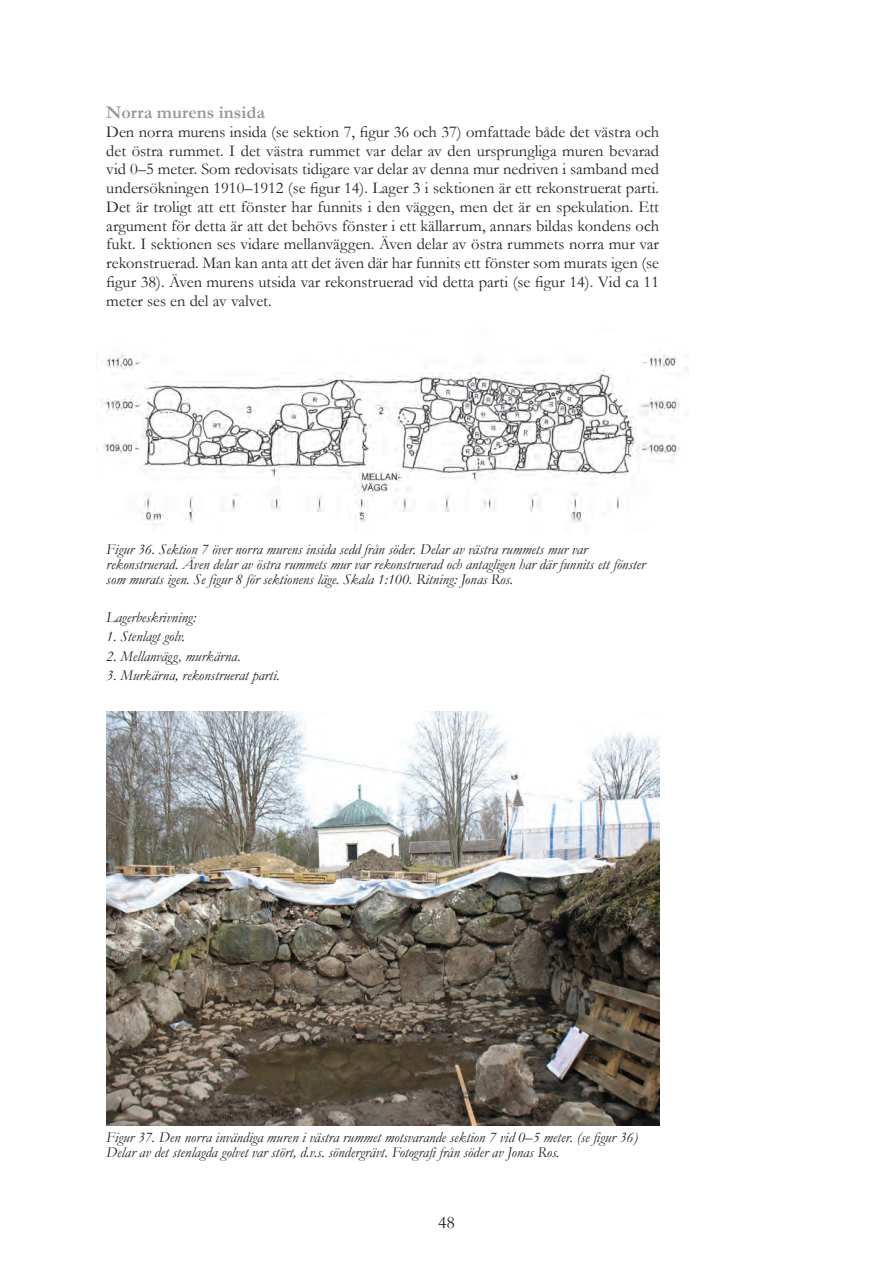
<style>
.page{position:relative;width:893px;height:1263px;background:#fff}
.page>*{position:absolute;margin:0;border:0;box-sizing:border-box;transform-origin:0 0}
.t1{font:700 18px "Garamond";color:#95979a}
.t2{font:18px "Garamond";color:#231f20}
.t3{font:16.5px/18.8px "Garamond";color:#231f20;text-align:justify}
.t4{font:italic 15px/15px "Garamond";color:#231f20}
</style>
<div class="page">
<img style="left:96px;top:354px;width:592px;height:171px">
<img style="left:106px;top:711px;width:553px;height:415px">
<p class="t1" style="left:106px;top:100px;width:160px">Norra murens insida</p>
<p class="t3" style="left:106px;top:122px;width:554px">Den norra murens insida (se sektion 7, figur 36 och 37) omfattade både det västra och det östra rummet. I det västra rummet var delar av den ursprungliga muren bevarad vid 0–5 meter. Som redovisats tidigare var delar av denna mur nedriven i samband med undersökningen 1910–1912 (se figur 14). Lager 3 i sektionen är ett rekonstruerat parti.<br>Det är troligt att ett fönster har funnits i den väggen, men det är en spekulation. Ett argument för detta är att det behövs fönster i ett källarrum, annars bildas kondens och fukt. I sektionen ses vidare mellanväggen. Även delar av östra rummets norra mur var rekonstruerad. Man kan anta att det även där har funnits ett fönster som murats igen (se figur 38). Även murens utsida var rekonstruerad vid detta parti (se figur 14). Vid ca 11 meter ses en del av valvet.</p>
<p class="t4" style="left:106px;top:541px;width:541px">Figur 36. Sektion 7 över norra murens insida sedd från söder. Delar av västra rummets mur var rekonstruerad. Även delar av östra rummets mur var rekonstruerad och antagligen har där funnits ett fönster som murats igen. Se figur 8 för sektionens läge. Skala 1:100. Ritning: Jonas Ros.</p>
<p class="t4" style="left:106px;top:609px;width:91px">Lagerbeskrivning:</p>
<p class="t4" style="left:106px;top:629px;width:80px">1. Stenlagt golv.</p>
<p class="t4" style="left:106px;top:648px;width:136px">2. Mellanvägg, murkärna.</p>
<p class="t4" style="left:106px;top:667px;width:175px">3. Murkärna, rekonstruerat parti.</p>
<p class="t4" style="left:106px;top:1130px;width:533px">Figur 37. Den norra invändiga muren i västra rummet motsvarande sektion 7 vid 0–5 meter. (se figur 36)<br>Delar av det stenlagda golvet var stört, d.v.s. söndergrävt. Fotografi från söder av Jonas Ros.</p>
<p class="t2" style="left:438px;top:1210px;width:18px">48</p>
</div>
